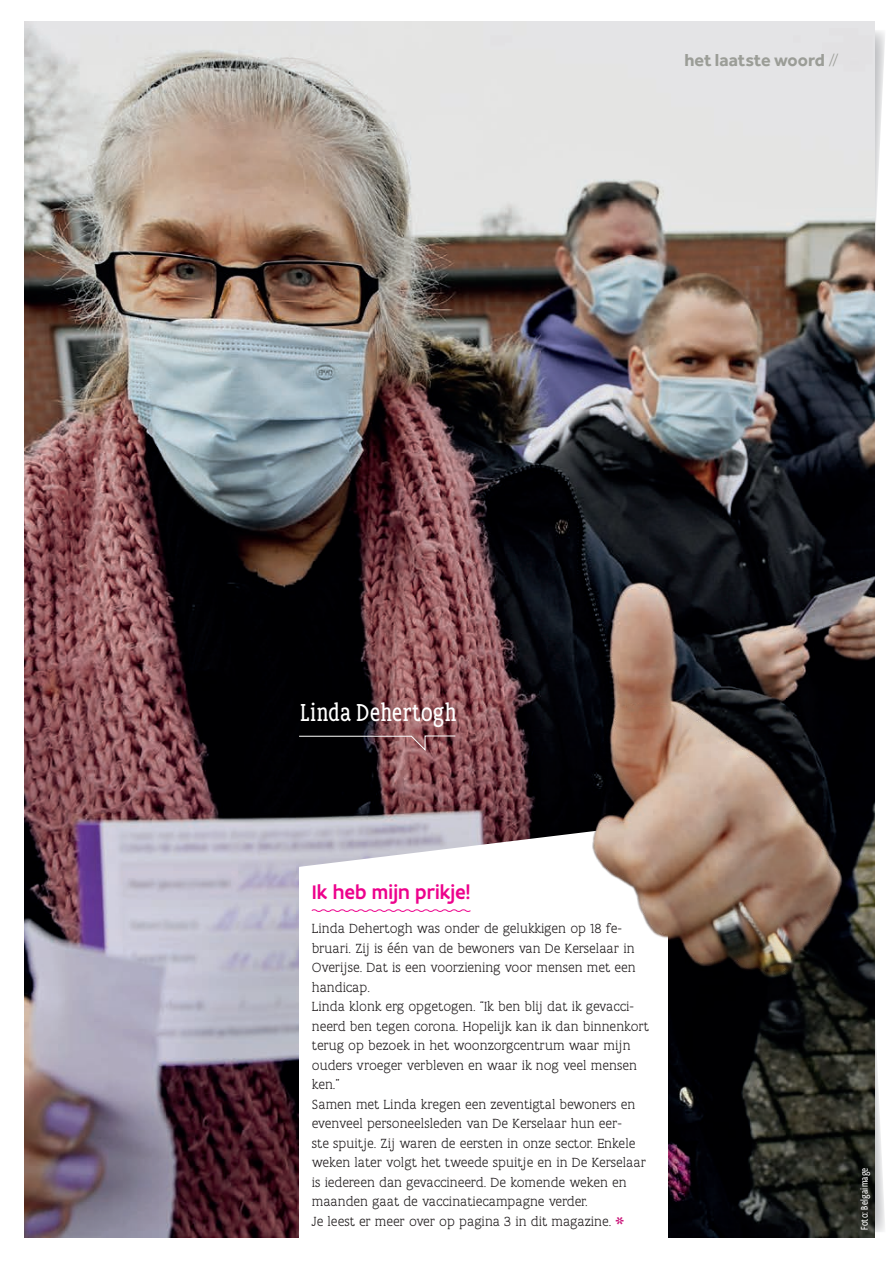
<style>
.page{position:relative;width:893px;height:1263px;background:#fff}
.page>*{position:absolute;margin:0;border:0;box-sizing:border-box;transform-origin:0 0}
.t1{font:condensed 26.4px "Flanders Art Serif Pro";color:#fff}
.t2{font:500 21px "Flanders Art Sans";color:#ed028c}
.t3{font:700 18px "Effra";color:#9b9d97}
.t4{font:300 14.25px/19.5px "Flanders Art Serif";color:#231f20}
.t5{font:condensed 10.5px "Flanders Art Sans Pro";letter-spacing:.01em;color:#fff}
.s1{font-weight:300}
.s2{font-family:"Flanders Art Sans";font-weight:400;font-size:19.5px;color:#ca187b}
</style>
<div class="page">
<svg style="left:874px;top:908px;width:11px;height:328px"></svg>
<svg style="left:874px;top:26px;width:11px;height:328px"></svg>
<img style="left:24px;top:21px;width:850px;height:1216px">
<svg style="left:299px;top:822px;width:262px;height:46px"></svg>
<div style="left:299px;top:868px;width:369px;height:395px;background:#fff"></div>
<svg style="left:311px;top:909px;width:160px;height:3px"></svg>
<svg style="left:298px;top:735px;width:158px;height:17px;background:#51373b"></svg>
<img style="left:561px;top:529px;width:313px;height:457px">
<p class="t3" style="left:684px;top:49px;width:156px">het laatste woord <span class="s1">//</span></p>
<h1 class="t1" style="left:301px;top:697px;width:157px">Linda Dehertogh</h1>
<h2 class="t2" style="left:312px;top:879px;width:160px">Ik heb mijn prikje!</h2>
<p class="t4" style="left:312px;top:919px;width:339px">Linda Dehertogh was onder de gelukkigen op 18 fe&shy;bruari. Zij is één van de bewoners van De Kerselaar in Overijse. Dat is een voorziening voor mensen met een handicap.<br>Linda klonk erg opgetogen. “Ik ben blij dat ik gevacci&shy;neerd ben tegen corona. Hopelijk kan ik dan binnenkort terug op bezoek in het woonzorgcentrum waar mijn ouders vroeger verbleven en waar ik nog veel mensen ken.”<br>Samen met Linda kregen een zeventigtal bewoners en evenveel personeelsleden van De Kerselaar hun eer-<br>ste spuitje. Zij waren de eersten in onze sector. Enkele weken later volgt het tweede spuitje en in De Kerselaar is iedereen dan gevaccineerd. De komende weken en maanden gaat de vaccinatiecampagne verder.<br>Je leest er meer over op pagina 3 in dit magazine. <span class="s2">*</span></p>
<p class="t5" style="left:858px;top:1230px;width:64px;rotate:-90deg">Foto: Belgaimage</p>
</div>
